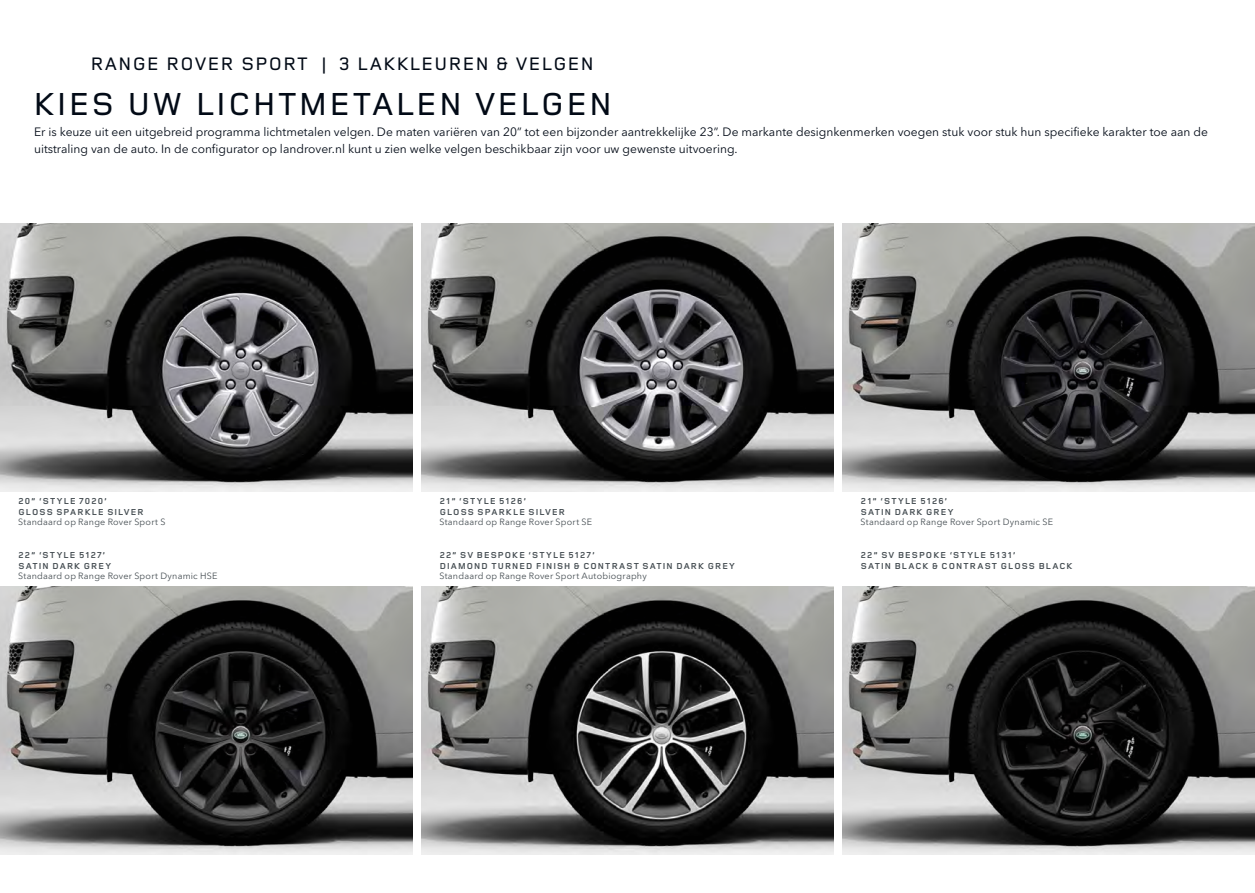
<style>
.page{position:relative;width:1255px;height:893px;background:#fff}
.page>*{position:absolute;margin:0;border:0;box-sizing:border-box;transform-origin:0 0}
.t1{font:500 33px "Land Rover Wide";color:#020a16}
.t2{font:500 18.75px "Land Rover Wide";color:#020a16}
.t3{font:12px/16.5px "Avenir Next W1 G";color:#020a16}
.t4{font:700 9px/10.5px "Land Rover Wide";letter-spacing:.05em;color:#464e53}
.t5{font:9px "Avenir Next W1 G";letter-spacing:.025em;color:#464e53}
</style>
<div class="page">
<img style="left:0;top:223px;width:412px;height:268px">
<img style="left:421px;top:223px;width:412px;height:268px">
<img style="left:842px;top:223px;width:412px;height:268px">
<img style="left:0;top:587px;width:412px;height:268px">
<img style="left:421px;top:587px;width:412px;height:268px">
<img style="left:842px;top:587px;width:412px;height:268px">
<h2 class="t2" style="left:90px;top:50px;width:506px">RANGE ROVER SPORT | 3 LAKKLEUREN &amp; VELGEN</h2>
<h1 class="t1" style="left:33px;top:81px;width:582px">KIES UW LICHTMETALEN VELGEN</h1>
<p class="t3" style="left:34px;top:124px;width:1175px">Er is keuze uit een uitgebreid programma lichtmetalen velgen. De maten variëren van 20” tot een bijzonder aantrekkelijke 23”. De markante designkenmerken voegen stuk voor stuk hun specifieke karakter toe aan de uitstraling van de auto. In de configurator op landrover.nl kunt u zien welke velgen beschikbaar zijn voor uw gewenste uitvoering.</p>
<p class="t4" style="left:18px;top:496px;width:127px">20” ‘STYLE 7020’<br>GLOSS SPARKLE SILVER</p>
<p class="t5" style="left:18px;top:517px;width:149px">Standaard op Range Rover Sport S</p>
<p class="t4" style="left:18px;top:550px;width:95px">22” ‘STYLE 5127’<br>SATIN DARK GREY</p>
<p class="t5" style="left:18px;top:571px;width:200px">Standaard op Range Rover Sport Dynamic HSE</p>
<p class="t4" style="left:439px;top:496px;width:127px">21” ‘STYLE 5126’<br>GLOSS SPARKLE SILVER</p>
<p class="t5" style="left:439px;top:517px;width:154px">Standaard op Range Rover Sport SE</p>
<p class="t4" style="left:439px;top:550px;width:297px">22” SV BESPOKE ‘STYLE 5127’<br>DIAMOND TURNED FINISH &amp; CONTRAST SATIN DARK GREY</p>
<p class="t5" style="left:439px;top:571px;width:209px">Standaard op Range Rover Sport Autobiography</p>
<p class="t4" style="left:860px;top:496px;width:95px">21” ‘STYLE 5126’<br>SATIN DARK GREY</p>
<p class="t5" style="left:860px;top:517px;width:194px">Standaard op Range Rover Sport Dynamic SE</p>
<p class="t4" style="left:860px;top:550px;width:214px">22” SV BESPOKE ‘STYLE 5131’<br>SATIN BLACK &amp; CONTRAST GLOSS BLACK</p>
</div>
